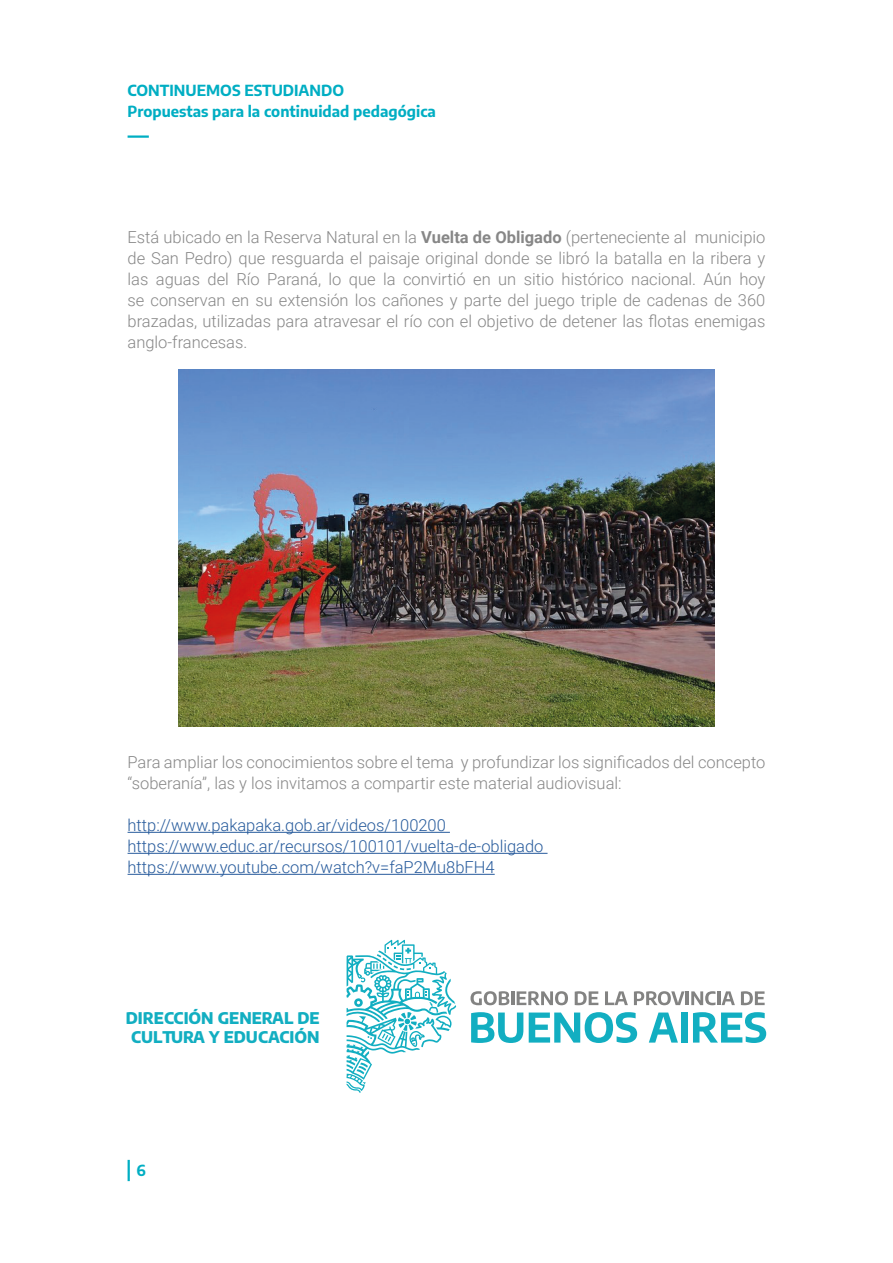
<style>
.page{position:relative;width:893px;height:1263px;background:#fff}
.page>*{position:absolute;margin:0;border:0;box-sizing:border-box;transform-origin:0 0}
.t1{font:300 16.5px/21px "Roboto";color:#878787;text-align:justify}
.t2{font:300 16.5px "Roboto";color:#275b9c}
.t3{font:800 15.75px/19px "Encode Sans";color:#12aec1;text-align:center}
.t4{font:700 15px/21px "Encode Sans";color:#00aec3}
.s1{font-weight:700}
</style>
<div class="page">
<hr style="left:128px;top:135px;width:21px;height:3px;background:#00aec3">
<hr style="left:128px;top:1160px;width:2px;height:21px;background:#00aec3">
<svg style="left:470px;top:991px;width:39px;height:14px"></svg>
<hr style="left:511px;top:991px;width:3px;height:14px;background:#838382">
<svg style="left:517px;top:991px;width:51px;height:14px"></svg>
<svg style="left:575px;top:991px;width:23px;height:14px"></svg>
<svg style="left:605px;top:991px;width:23px;height:14px"></svg>
<svg style="left:634px;top:991px;width:50px;height:14px"></svg>
<hr style="left:686px;top:991px;width:3px;height:14px;background:#838382">
<svg style="left:691px;top:991px;width:24px;height:14px"></svg>
<hr style="left:717px;top:991px;width:3px;height:14px;background:#838382">
<svg style="left:722px;top:991px;width:13px;height:14px"></svg>
<svg style="left:741px;top:991px;width:24px;height:14px"></svg>
<svg style="left:471px;top:1012px;width:52px;height:31px"></svg>
<svg style="left:529px;top:1012px;width:108px;height:31px"></svg>
<svg style="left:649px;top:1012px;width:29px;height:30px"></svg>
<div style="left:681px;top:1012px;width:7px;height:30px;background:#12aec1"></div>
<svg style="left:693px;top:1012px;width:73px;height:31px"></svg>
<svg style="left:347px;top:940px;width:109px;height:153px"></svg>
<img style="left:179px;top:369px;width:535px;height:357px">
<hr style="left:128px;top:832px;width:322px;height:1px;background:#275b9c">
<hr style="left:128px;top:853px;width:420px;height:1px;background:#275b9c">
<hr style="left:128px;top:874px;width:367px;height:1px;background:#275b9c">
<p class="t4" style="left:128px;top:79px;width:310px">CONTINUEMOS ESTUDIANDO<br>Propuestas para la continuidad pedagógica</p>
<p class="t1" style="left:128px;top:226px;width:639px">Está ubicado en la Reserva Natural en la <span class="s1">Vuelta de Obligado</span> (perteneciente al municipio de San Pedro) que resguarda el paisaje original donde se libró la batalla en la ribera y las aguas del Río Paraná, lo que la convirtió en un sitio histórico nacional. Aún hoy se conservan en su extensión los cañones y parte del juego triple de cadenas de 360 brazadas, utilizadas para atravesar el río con el objetivo de detener las flotas enemigas anglo-francesas.</p>
<p class="t1" style="left:128px;top:751px;width:639px">Para ampliar los conocimientos sobre el tema y profundizar los significados del concepto “soberanía”, las y los invitamos a compartir este material audiovisual:</p>
<p class="t2" style="left:128px;top:814px;width:320px">http://www.pakapaka.gob.ar/videos/100200</p>
<p class="t2" style="left:128px;top:835px;width:417px">https://www.educ.ar/recursos/100101/vuelta-de-obligado</p>
<p class="t2" style="left:128px;top:856px;width:369px">https://www.youtube.com/watch?v=faP2Mu8bFH4</p>
<p class="t3" style="left:126px;top:1008px;width:195px">DIRECCIÓN GENERAL DE<br>CULTURA Y EDUCACIÓN</p>
<p class="t4" style="left:136px;top:1159px;width:11px">6</p>
</div>
